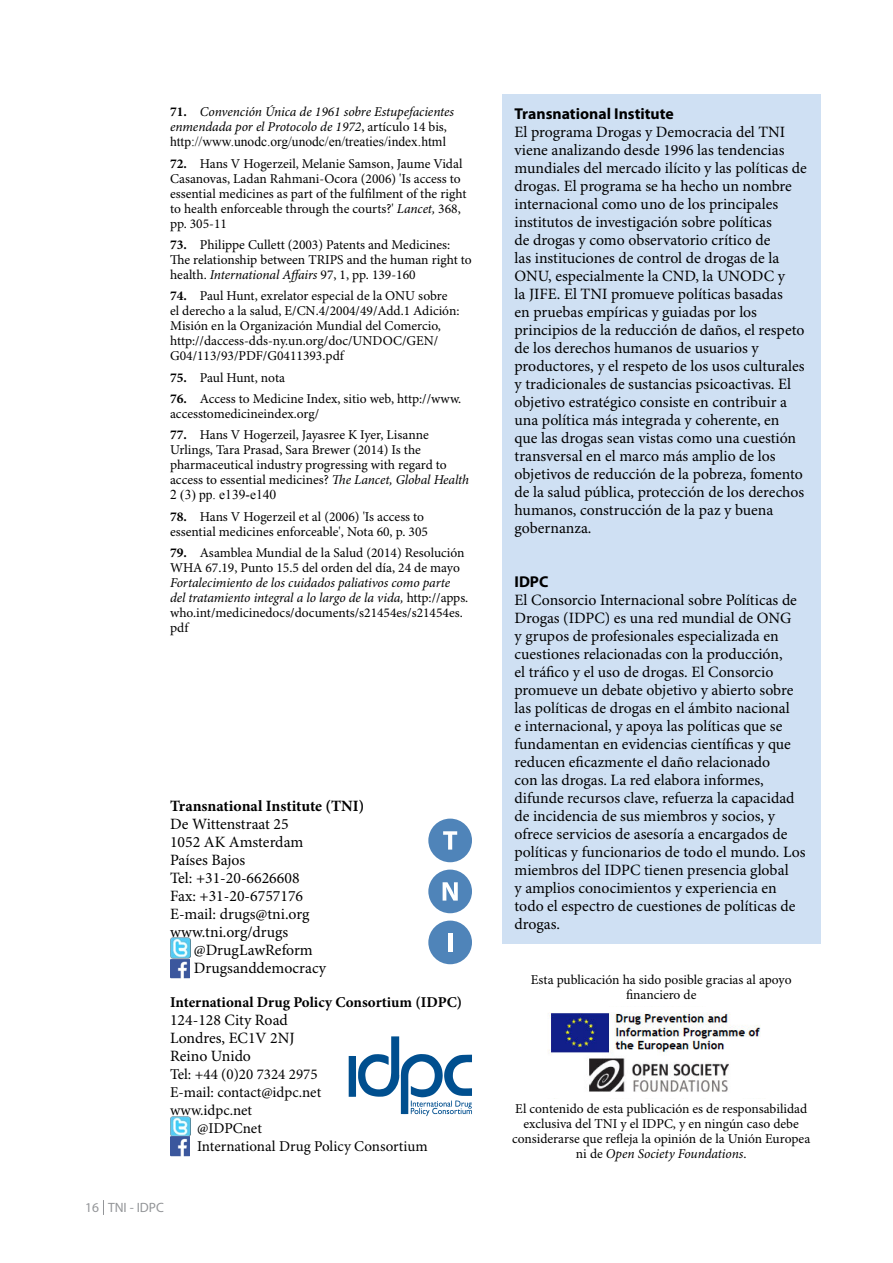
<style>
.page{position:relative;width:893px;height:1263px;background:#fff}
.page>*{position:absolute;margin:0;border:0;box-sizing:border-box;transform-origin:0 0}
.t1{font:15.75px/18px "Minion Pro";color:#000}
.t2{font:700 15.75px "Minion Pro";letter-spacing:-.005em;color:#000}
.t3{font:700 15.75px "Myriad Pro";color:#000}
.t4{font:15px "Minion Pro";color:#000}
.t5{font:700 15px "Minion Pro";color:#000}
.t6{font:13.5px/15px "Minion Pro";color:#000}
.t7{font:italic 13.5px/15px "Minion Pro";letter-spacing:-.005em;color:#000}
.t8{font:13.5px "Times New Roman";color:#000}
.t9{font:13.5px "Myriad Pro";color:#939598}
.s1{font-weight:700;font-style:normal}
.s2{font-style:normal}
.s3{font-weight:700}
.s4{font-style:italic}
</style>
<div class="page">
<svg style="left:103px;top:1200px;width:1px;height:15px"></svg>
<img style="left:170px;top:938px;width:20px;height:40px">
<div style="left:502px;top:95px;width:319px;height:849px;background:#cfe0f3"></div>
<div style="left:428px;top:819px;width:44px;height:43px;background:#4f84b9;border-radius:50%"></div>
<svg style="left:443px;top:831px;width:14px;height:18px"></svg>
<div style="left:428px;top:869px;width:44px;height:44px;background:#4f84b9;border-radius:50%"></div>
<svg style="left:443px;top:882px;width:15px;height:18px"></svg>
<div style="left:428px;top:920px;width:44px;height:44px;background:#4f84b9;border-radius:50%"></div>
<hr style="left:448px;top:933px;width:4px;height:18px;background:#fff">
<img style="left:549px;top:1012px;width:212px;height:80px">
<img style="left:170px;top:1117px;width:20px;height:39px">
<svg style="left:349px;top:1036px;width:123px;height:80px"></svg>
<p class="t7" style="left:170px;top:105px;width:285px"><span class="s1">71.</span> Convención Única de 1961 sobre Estupefacientes enmendada por el Protocolo de 1972<span class="s2">, artículo 14 bis,</span></p>
<p class="t8" style="left:170px;top:133px;width:277px">http://www.unodc.org/unodc/en/treaties/index.html</p>
<p class="t6" style="left:170px;top:156px;width:298px"><span class="s3">72.</span> Hans V Hogerzeil, Melanie Samson, Jaume Vidal Casanovas, Ladan Rahmani-Ocora (2006) 'Is access to essential medicines as part of the fulfilment of the right to health enforceable through the courts?' <span class="s4">Lancet,</span> 368, pp. 305-11</p>
<p class="t6" style="left:170px;top:238px;width:303px"><span class="s3">73.</span> Philippe Cullett (2003) Patents and Medicines:<br>The relationship between TRIPS and the human right to health. <span class="s4">International Affairs</span> 97, 1, pp. 139-160</p>
<p class="t6" style="left:170px;top:289px;width:291px"><span class="s3">74.</span> Paul Hunt, exrelator especial de la ONU sobre el derecho a la salud, E/CN.4/2004/49/Add.1 Adición:<br>Misión en la Organización Mundial del Comercio, http://daccess-dds-ny.un.org/doc/UNDOC/GEN/ G04/113/93/PDF/G0411393.pdf</p>
<p class="t6" style="left:170px;top:370px;width:117px"><span class="s3">75.</span> Paul Hunt, nota</p>
<p class="t6" style="left:170px;top:392px;width:293px"><span class="s3">76.</span> Access to Medicine Index, sitio web, http://www. accesstomedicineindex.org/</p>
<p class="t6" style="left:170px;top:428px;width:301px"><span class="s3">77.</span> Hans V Hogerzeil, Jayasree K Iyer, Lisanne Urlings, Tara Prasad, Sara Brewer (2014) Is the pharmaceutical industry progressing with regard to access to essential medicines? <span class="s4">The Lancet, Global Health</span></p>
<p class="t8" style="left:170px;top:486px;width:108px">2 (3) pp. e139-e140</p>
<p class="t6" style="left:170px;top:510px;width:259px"><span class="s3">78.</span> Hans V Hogerzeil et al (2006) 'Is access to essential medicines enforceable', Nota 60, p. 305</p>
<p class="t6" style="left:170px;top:546px;width:296px"><span class="s3">79.</span> Asamblea Mundial de la Salud (2014) Resolución<br>WHA 67.19, Punto 15.5 del orden del día, 24 de mayo</p>
<p class="t7" style="left:170px;top:576px;width:300px">Fortalecimiento de los cuidados paliativos como parte del tratamiento integral a lo largo de la vida, <span class="s2">http://apps. who.int/medicinedocs/documents/s21454es/s21454es. pdf</span></p>
<p class="t2" style="left:170px;top:796px;width:196px">Transnational Institute (TNI)</p>
<p class="t1" style="left:170px;top:815px;width:141px">De Wittenstraat 25<br>1052 AK Amsterdam<br>Países Bajos<br>Tel: +31-20-6626608<br>Fax: +31-20-6757176<br>E-mail: drugs@tni.org www.tni.org/drugs</p>
<p class="t1" style="left:194px;top:941px;width:134px">@DrugLawReform<br>Drugsanddemocracy</p>
<p class="t5" style="left:170px;top:993px;width:293px">International Drug Policy Consortium (IDPC)</p>
<p class="t1" style="left:170px;top:1011px;width:126px">124-128 City Road<br>Londres, EC1V 2NJ<br>Reino Unido</p>
<p class="t4" style="left:170px;top:1065px;width:149px">Tel: +44 (0)20 7324 2975</p>
<p class="t4" style="left:170px;top:1083px;width:153px">E-mail: contact@idpc.net</p>
<p class="t4" style="left:170px;top:1101px;width:84px">www.idpc.net</p>
<p class="t4" style="left:197px;top:1119px;width:66px">@IDPCnet</p>
<p class="t4" style="left:197px;top:1137px;width:232px">International Drug Policy Consortium</p>
<p class="t9" style="left:85px;top:1199px;width:80px">16 TNI - IDPC</p>
<p class="t3" style="left:514px;top:104px;width:161px">Transnational Institute</p>
<p class="t1" style="left:514px;top:124px;width:294px">El programa Drogas y Democracia del TNI viene analizando desde 1996 las tendencias mundiales del mercado ilícito y las políticas de drogas. El programa se ha hecho un nombre internacional como uno de los principales institutos de investigación sobre políticas<br>de drogas y como observatorio crítico de<br>las instituciones de control de drogas de la ONU, especialmente la CND, la UNODC y<br>la JIFE. El TNI promueve políticas basadas<br>en pruebas empíricas y guiadas por los principios de la reducción de daños, el respeto de los derechos humanos de usuarios y productores, y el respeto de los usos culturales y tradicionales de sustancias psicoactivas. El objetivo estratégico consiste en contribuir a una política más integrada y coherente, en<br>que las drogas sean vistas como una cuestión transversal en el marco más amplio de los objetivos de reducción de la pobreza, fomento de la salud pública, protección de los derechos humanos, construcción de la paz y buena gobernanza.</p>
<p class="t3" style="left:514px;top:572px;width:35px">IDPC</p>
<p class="t1" style="left:514px;top:592px;width:292px">El Consorcio Internacional sobre Políticas de Drogas (IDPC) es una red mundial de ONG<br>y grupos de profesionales especializada en cuestiones relacionadas con la producción,<br>el tráfico y el uso de drogas. El Consorcio promueve un debate objetivo y abierto sobre las políticas de drogas en el ámbito nacional<br>e internacional, y apoya las políticas que se fundamentan en evidencias científicas y que reducen eficazmente el daño relacionado<br>con las drogas. La red elabora informes, difunde recursos clave, refuerza la capacidad de incidencia de sus miembros y socios, y ofrece servicios de asesoría a encargados de políticas y funcionarios de todo el mundo. Los miembros del IDPC tienen presencia global<br>y amplios conocimientos y experiencia en todo el espectro de cuestiones de políticas de drogas.</p>
<p class="t6" style="left:531px;top:973px;width:262px;text-align:center">Esta publicación ha sido posible gracias al apoyo financiero de</p>
<p class="t6" style="left:512px;top:1102px;width:300px;text-align:center">El contenido de esta publicación es de responsabilidad exclusiva del TNI y el IDPC, y en ningún caso debe considerarse que refleja la opinión de la Unión Europea ni de <span class="s4">Open Society Foundations</span>.</p>
</div>
